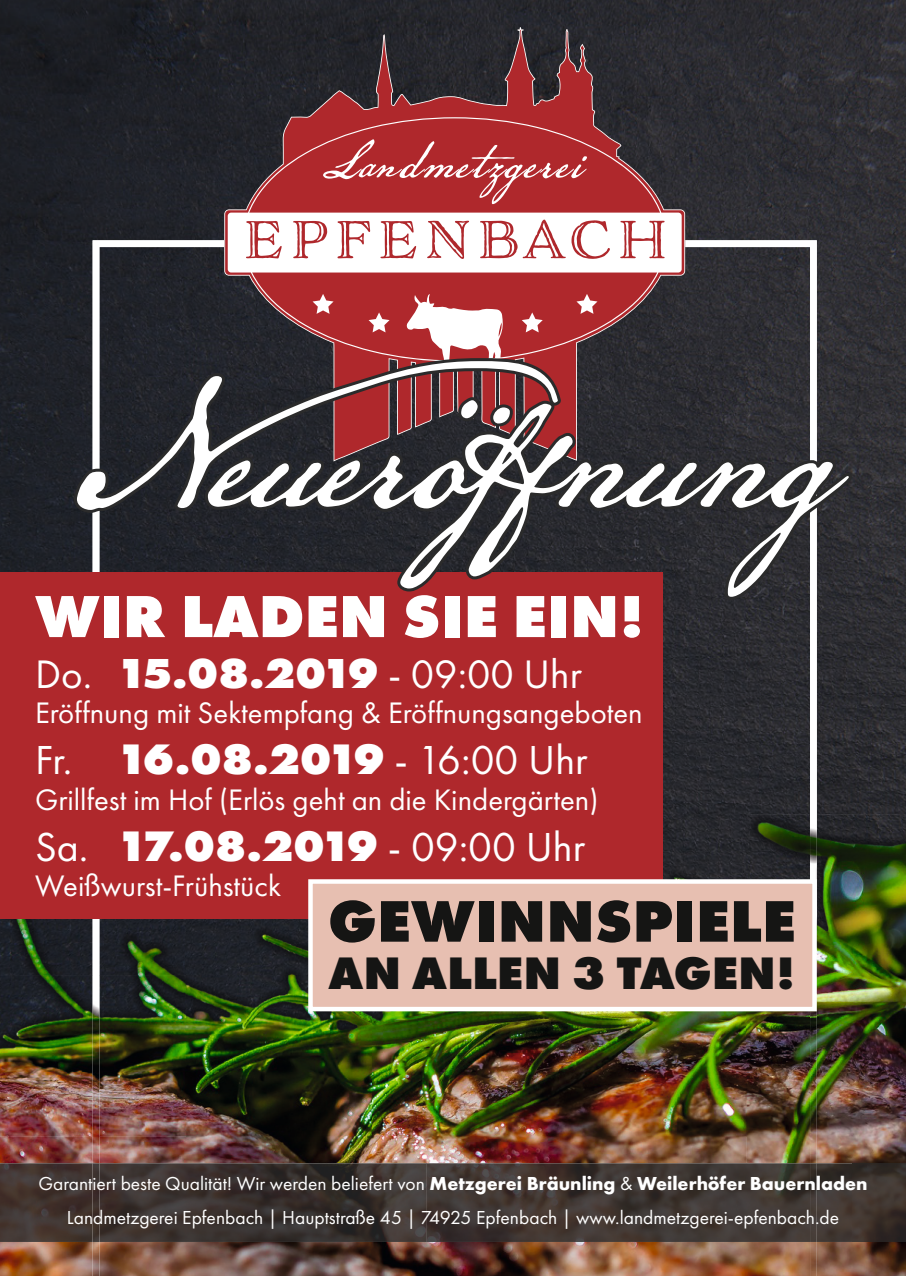
<style>
.page{position:relative;width:906px;height:1276px;background:#fff}
.page>*{position:absolute;margin:0;border:0;box-sizing:border-box;transform-origin:0 0}
.t1{font:207.75px "American Scribe";color:#fff}
.t2{font:800 61.5px "Futura PT";color:#fff}
.t3{font:800 60.75px "Futura PT";color:#151514}
.t4{font:800 47.25px "Futura PT";color:#151514}
.t5{font:42px "Futura PT";color:#fff}
.t6{font:41.25px "Futura PT";color:#fff}
.t7{font:30.75px "Futura PT";color:#fff}
.t8{font:19.5px/33.8px "Futura PT";color:#fff;text-align:center}
.s1{font-weight:800;font-size:43.5px}
.s2{font-weight:800;font-size:44.25px}
.s3{font-weight:700}
</style>
<div class="page">
<img style="left:0;top:0;width:906px;height:1276px">
<svg style="left:93px;top:240px;width:724px;height:574px;background:#38383d"></svg>
<img style="left:93px;top:814px;width:724px;height:462px">
<div style="left:0;top:572px;width:662px;height:346px;background:#af282c"></div>
<div style="left:308px;top:879px;width:509px;height:132px;background:#e7bfb1;border:4px solid #fff"></div>
<svg style="left:224px;top:27px;width:461px;height:367px;background:#402b30"></svg>
<svg style="left:228px;top:117px;width:453px;height:244px;fill:#af282c"></svg>
<svg style="left:246px;top:221px;width:36px;height:37px"></svg>
<svg style="left:293px;top:221px;width:34px;height:37px"></svg>
<svg style="left:337px;top:221px;width:33px;height:37px"></svg>
<svg style="left:380px;top:221px;width:36px;height:37px"></svg>
<svg style="left:427px;top:221px;width:42px;height:38px"></svg>
<svg style="left:480px;top:221px;width:37px;height:37px"></svg>
<svg style="left:523px;top:220px;width:42px;height:38px"></svg>
<svg style="left:571px;top:220px;width:39px;height:39px"></svg>
<svg style="left:620px;top:221px;width:44px;height:37px"></svg>
<svg style="left:323px;top:139px;width:264px;height:65px;background:#b84044"></svg>
<svg style="left:368px;top:312px;width:21px;height:20px"></svg>
<svg style="left:522px;top:312px;width:21px;height:20px"></svg>
<svg style="left:576px;top:294px;width:21px;height:20px"></svg>
<svg style="left:312px;top:294px;width:21px;height:20px"></svg>
<svg style="left:71px;top:355px;width:493px;height:161px;background:#402e33"></svg>
<svg style="left:202px;top:394px;width:652px;height:209px;background:#402c30"></svg>
<h1 class="t1" style="left:75px;top:309px;width:758px">Neuerö nung</h1>
<h2 class="t2" style="left:35px;top:577px;width:611px">WIR LADEN SIE EIN!</h2>
<h3 class="t6" style="left:35px;top:650px;width:548px">Do. <span class="s1">15.08.2019</span> - 09:00 Uhr</h3>
<h3 class="t7" style="left:35px;top:695px;width:609px">Eröffnung mit Sektempfang &amp; Eröffnungsangeboten</h3>
<h3 class="t5" style="left:35px;top:735px;width:554px">Fr. <span class="s2">16.08.2019</span> - 16:00 Uhr</h3>
<h3 class="t7" style="left:35px;top:781px;width:565px">Grillfest im Hof (Erlös geht an die Kindergärten)</h3>
<h3 class="t5" style="left:35px;top:821px;width:551px">Sa. <span class="s2">17.08.2019</span> - 09:00 Uhr</h3>
<h3 class="t7" style="left:35px;top:867px;width:247px">Weißwurst-Frühstück</h3>
<h3 class="t3" style="left:328px;top:882px;width:469px">GEWINNSPIELE</h3>
<h3 class="t4" style="left:328px;top:943px;width:468px">AN ALLEN 3 TAGEN!</h3>
<p class="t8" style="left:38px;top:1167px;width:831px">Garantiert beste Qualität! Wir werden beliefert von <span class="s3">Metzgerei Bräunling</span> &amp; <span class="s3">Weilerhöfer Bauernladen<br></span>Landmetzgerei Epfenbach | Hauptstraße 45 | 74925 Epfenbach | www.landmetzgerei-epfenbach.de</p>
</div>
